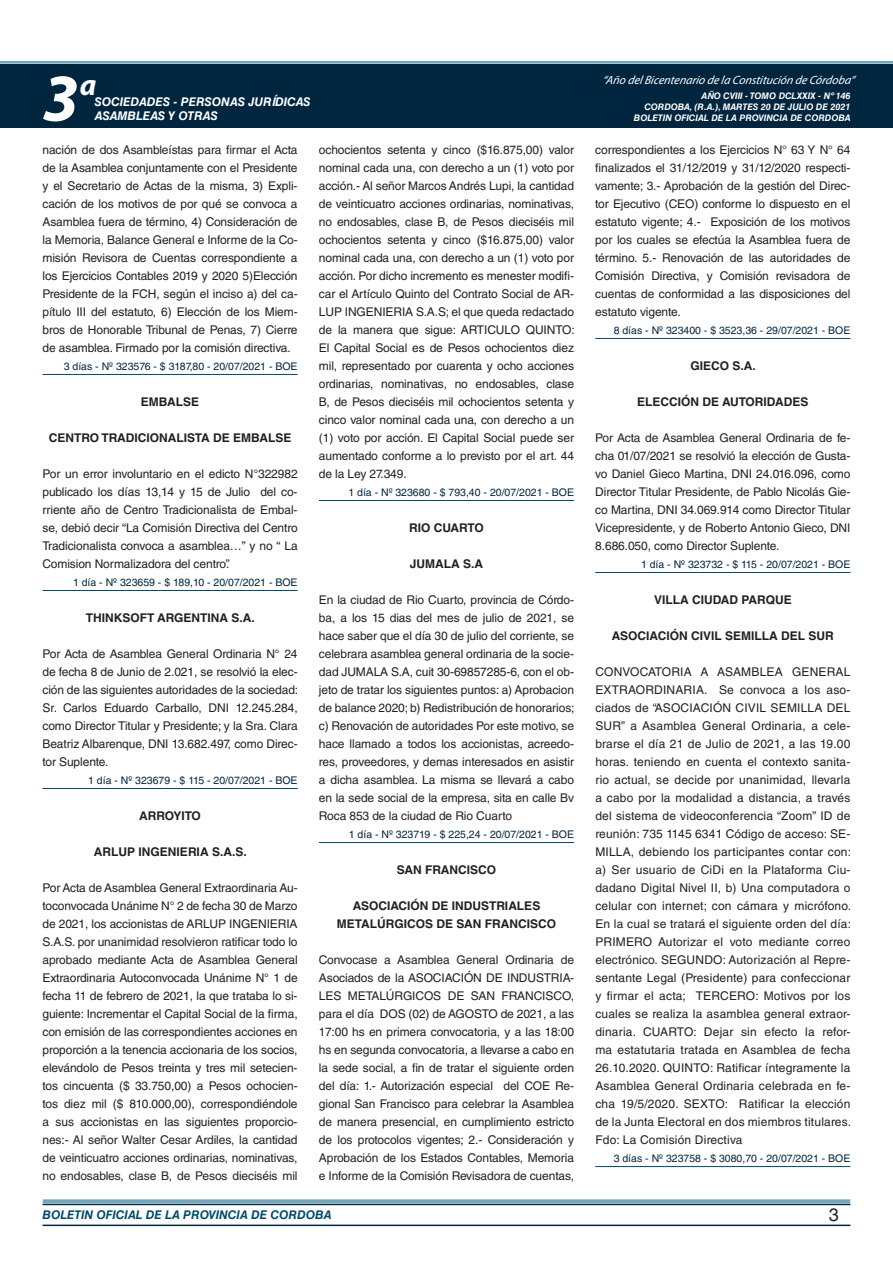
<style>
.page{position:relative;width:893px;height:1263px;background:#fff}
.page>*{position:absolute;margin:0;border:0;box-sizing:border-box;transform-origin:0 0}
.t1{font:italic 700 67.5px "Myriad Pro";color:#fff}
.t2{font:italic 700 30px "Myriad Pro";color:#fff}
.t3{font:18px "Helvetica LT Std";color:#231f20}
.t4{font:12px/18px "Helvetica LT Std";letter-spacing:-.01em;color:#231f20;text-align:justify}
.t5{font:700 12px/18px "Helvetica LT Std";color:#231f20;text-align:center}
.t6{font:italic 12px "Myriad Pro";color:#fff}
.t7{font:italic 700 12px "Helvetica LT Std";color:#fff}
.t8{font:italic 700 12px "Helvetica LT Std";color:#004b6c}
.t9{font:10.5px "Helvetica LT Std";color:#00263f}
.t10{font:italic 700 9px/10.8px "Helvetica LT Std";color:#fff;text-align:right}
</style>
<div class="page">
<div style="left:0;top:61px;width:893px;height:6px;background:#fff;opacity:.75"></div>
<div style="left:0;top:64px;width:893px;height:64px;background:#00263f"></div>
<hr style="left:43px;top:1224px;width:807px;height:2px;background:#00263f">
<div style="left:42px;top:1198px;width:809px;height:8px;background:#fff;opacity:.75"></div>
<hr style="left:43px;top:374px;width:255px;height:1px;background:#004b6c">
<hr style="left:43px;top:590px;width:255px;height:1px;background:#004b6c">
<hr style="left:43px;top:788px;width:255px;height:1px;background:#004b6c">
<hr style="left:319px;top:500px;width:255px;height:1px;background:#004b6c">
<hr style="left:319px;top:842px;width:255px;height:1px;background:#004b6c">
<hr style="left:595px;top:338px;width:255px;height:1px;background:#004b6c">
<hr style="left:595px;top:572px;width:255px;height:1px;background:#004b6c">
<hr style="left:595px;top:1166px;width:255px;height:1px;background:#004b6c">
<h1 class="t1" style="left:43px;top:54px;width:38px">3</h1>
<h2 class="t2" style="left:80px;top:66px;width:18px">a</h2>
<p class="t7" style="left:95px;top:94px;width:217px">SOCIEDADES - PERSONAS JURÍDICAS</p>
<p class="t7" style="left:95px;top:109px;width:125px">ASAMBLEAS Y OTRAS</p>
<p class="t6" style="left:603px;top:72px;width:254px">“Año delBicentenario de la Constitución de Córdoba”</p>
<p class="t10" style="left:634px;top:91px;width:218px">AÑO CVIII - TOMO DCLXXIX - Nº 146<br>CORDOBA, (R.A.), MARTES 20 DE JULIO DE 2021<br>BOLETIN OFICIAL DE LA PROVINCIA DE CORDOBA</p>
<p class="t4" style="left:43px;top:141px;width:257px">nación de dos Asambleístas para firmar el Acta de la Asamblea conjuntamente con el Presidente y el Secretario de Actas de la misma, 3) Expli&shy;cación de los motivos de por qué se convoca a Asamblea fuera de término, 4) Consideración de la Memoria, Balance General e Informe de la Co&shy;misión Revisora de Cuentas correspondiente a los Ejercicios Contables 2019 y 2020 5)Elección Presidente de la FCH, según el inciso a) del ca&shy;pítulo III del estatuto, 6) Elección de los Miem&shy;bros de Honorable Tribunal de Penas, 7) Cierre de asamblea. Firmado por la comisión directiva.</p>
<p class="t9" style="left:64px;top:360px;width:235px">3 días - Nº 323576 - $ 3187,80 - 20/07/2021 - BOE</p>
<p class="t5" style="left:141px;top:392px;width:60px">EMBALSE</p>
<p class="t5" style="left:49px;top:428px;width:18px">CENTRO</p>
<p class="t5" style="left:101px;top:428px;width:16px">TRADICIONALISTA</p>
<p class="t5" style="left:213px;top:428px;width:38px">DE EMBALSE</p>
<p class="t4" style="left:43px;top:465px;width:257px">Por un error involuntario en el edicto N°322982 publicado los días 13,14 y 15 de Julio del co&shy;rriente año de Centro Tradicionalista de Embal&shy;se, debió decir “La Comisión Directiva del Centro Tradicionalista convoca a asamblea…” y no “ La Comision Normalizadora del centro”.</p>
<p class="t9" style="left:73px;top:576px;width:226px">1 día - Nº 323659 - $ 189,10 - 20/07/2021 - BOE</p>
<p class="t5" style="left:86px;top:608px;width:171px">THINKSOFT ARGENTINA S.A.</p>
<p class="t4" style="left:43px;top:645px;width:257px">Por Acta de Asamblea General Ordinaria N° 24 de fecha 8 de Junio de 2.021, se resolvió la elec&shy;ción de las siguientes autoridades de la sociedad:<br>Sr. Carlos Eduardo Carballo, DNI 12.245.284, como Director Titular y Presidente; y la Sra. Clara Beatriz Albarenque, DNI 13.682.497, como Direc&shy;tor Suplente.</p>
<p class="t9" style="left:88px;top:774px;width:211px">1 día - Nº 323679 - $ 115 - 20/07/2021 - BOE</p>
<p class="t5" style="left:139px;top:806px;width:63px">ARROYITO</p>
<p class="t5" style="left:94px;top:842px;width:154px">ARLUP INGENIERIA S.A.S.</p>
<p class="t4" style="left:43px;top:879px;width:257px">Por Acta de Asamblea General Extraordinaria Au&shy;toconvocada Unánime N° 2 de fecha 30 de Marzo de 2021, los accionistas de ARLUP INGENIERIA S.A.S. por unanimidad resolvieron ratificar todo lo aprobado mediante Acta de Asamblea General Extraordinaria Autoconvocada Unánime N° 1 de fecha 11 de febrero de 2021, la que trataba lo si&shy;guiente: Incrementar el Capital Social de la firma, con emisión de las correspondientes acciones en proporción a la tenencia accionaria de los socios, elevándolo de Pesos treinta y tres mil setecien&shy;tos cincuenta ($ 33.750,00) a Pesos ochocien&shy;tos diez mil ($ 810.000,00), correspondiéndole a sus accionistas en las siguientes proporcio&shy;nes:- Al señor Walter Cesar Ardiles, la cantidad de veinticuatro acciones ordinarias, nominativas, no endosables, clase B, de Pesos dieciséis mil</p>
<p class="t4" style="left:319px;top:141px;width:257px">ochocientos setenta y cinco ($16.875,00) valor nominal cada una, con derecho a un (1) voto por acción.- Al señor Marcos Andrés Lupi, la cantidad de veinticuatro acciones ordinarias, nominativas, no endosables, clase B, de Pesos dieciséis mil ochocientos setenta y cinco ($16.875,00) valor nominal cada una, con derecho a un (1) voto por acción. Por dicho incremento es menester modifi&shy;car el Artículo Quinto del Contrato Social de AR-LUP INGENIERIA S.A.S; el que queda redactado de la manera que sigue: ARTICULO QUINTO:<br>El Capital Social es de Pesos ochocientos diez mil, representado por cuarenta y ocho acciones ordinarias, nominativas, no endosables, clase B, de Pesos dieciséis mil ochocientos setenta y cinco valor nominal cada una, con derecho a un (1) voto por acción. El Capital Social puede ser aumentado conforme a lo previsto por el art. 44 de la Ley 27.349.</p>
<p class="t9" style="left:348px;top:486px;width:227px">1 día - Nº 323680 - $ 793,40 - 20/07/2021 - BOE</p>
<p class="t5" style="left:409px;top:518px;width:76px">RIO CUARTO</p>
<p class="t5" style="left:410px;top:554px;width:75px">JUMALA S.A</p>
<p class="t4" style="left:319px;top:591px;width:257px">En la ciudad de Rio Cuarto, provincia de Córdo&shy;ba, a los 15 dias del mes de julio de 2021, se hace saber que el día 30 de julio del corriente, se celebrara asamblea general ordinaria de la socie&shy;dad JUMALA S.A, cuit 30-69857285-6, con el ob&shy;jeto de tratar los siguientes puntos: a) Aprobacion de balance 2020; b) Redistribución de honorarios; c) Renovación de autoridades Por este motivo, se hace llamado a todos los accionistas, acreedo&shy;res, proveedores, y demas interesados en asistir a dicha asamblea. La misma se llevará a cabo en la sede social de la empresa, sita en calle Bv Roca 853 de la ciudad de Rio Cuarto</p>
<p class="t9" style="left:349px;top:828px;width:227px">1 día - Nº 323719 - $ 225,24 - 20/07/2021 - BOE</p>
<p class="t5" style="left:397px;top:860px;width:101px">SAN FRANCISCO</p>
<p class="t5" style="left:337px;top:896px;width:221px">ASOCIACIÓN DE INDUSTRIALES<br>METALÚRGICOS DE SAN FRANCISCO</p>
<p class="t4" style="left:319px;top:951px;width:257px">Convocase a Asamblea General Ordinaria de Asociados de la ASOCIACIÓN DE INDUSTRIA-LES METALÚRGICOS DE SAN FRANCISCO, para el día DOS (02) de AGOSTO de 2021, a las 17:00 hs en primera convocatoria, y a las 18:00 hs en segunda convocatoria, a llevarse a cabo en la sede social, a fin de tratar el siguiente orden del día: 1.- Autorización especial del COE Re&shy;gional San Francisco para celebrar la Asamblea de manera presencial, en cumplimiento estricto de los protocolos vigentes; 2.- Consideración y Aprobación de los Estados Contables, Memoria e Informe de la Comisión Revisadora de cuentas,</p>
<p class="t4" style="left:595px;top:141px;width:257px">correspondientes a los Ejercicios N° 63 Y N° 64 finalizados el 31/12/2019 y 31/12/2020 respecti&shy;vamente; 3.- Aprobación de la gestión del Direc&shy;tor Ejecutivo (CEO) conforme lo dispuesto en el estatuto vigente; 4.- Exposición de los motivos por los cuales se efectúa la Asamblea fuera de término. 5.- Renovación de las autoridades de Comisión Directiva, y Comisión revisadora de cuentas de conformidad a las disposiciones del estatuto vigente.</p>
<p class="t9" style="left:614px;top:324px;width:238px">8 días - Nº 323400 - $ 3523,36 - 29/07/2021 - BOE</p>
<p class="t5" style="left:690px;top:356px;width:67px">GIECO S.A.</p>
<p class="t5" style="left:637px;top:392px;width:173px">ELECCIÓN DE AUTORIDADES</p>
<p class="t4" style="left:595px;top:429px;width:257px">Por Acta de Asamblea General Ordinaria de fe&shy;cha 01/07/2021 se resolvió la elección de Gusta&shy;vo Daniel Gieco Martina, DNI 24.016.096, como Director Titular Presidente, de Pablo Nicolás Gie&shy;co Martina, DNI 34.069.914 como Director Titular Vicepresidente, y de Roberto Antonio Gieco, DNI 8.686.050, como Director Suplente.</p>
<p class="t9" style="left:641px;top:558px;width:211px">1 día - Nº 323732 - $ 115 - 20/07/2021 - BOE</p>
<p class="t5" style="left:654px;top:590px;width:139px">VILLA CIUDAD PARQUE</p>
<p class="t5" style="left:612px;top:626px;width:223px">ASOCIACIÓN CIVIL SEMILLA DEL SUR</p>
<p class="t4" style="left:595px;top:663px;width:257px">CONVOCATORIA A ASAMBLEA GENERAL EXTRAORDINARIA. Se convoca a los aso&shy;ciados de “ASOCIACIÓN CIVIL SEMILLA DEL SUR” a Asamblea General Ordinaria, a cele&shy;brarse el día 21 de Julio de 2021, a las 19.00 horas. teniendo en cuenta el contexto sanita&shy;rio actual, se decide por unanimidad, llevarla a cabo por la modalidad a distancia, a través del sistema de videoconferencia “Zoom” ID de reunión: 735 1145 6341 Código de acceso: SE-MILLA, debiendo los participantes contar con: a) Ser usuario de CiDi en la Plataforma Ciu&shy;dadano Digital Nivel II, b) Una computadora o celular con internet; con cámara y micrófono.<br>En la cual se tratará el siguiente orden del día:<br>PRIMERO Autorizar el voto mediante correo electrónico. SEGUNDO: Autorización al Repre&shy;sentante Legal (Presidente) para confeccionar y firmar el acta; TERCERO: Motivos por los cuales se realiza la asamblea general extraor&shy;dinaria. CUARTO: Dejar sin efecto la refor&shy;ma estatutaria tratada en Asamblea de fecha 26.10.2020. QUINTO: Ratificar íntegramente la Asamblea General Ordinaria celebrada en fe&shy;cha 19/5/2020. SEXTO: Ratificar la elección de la Junta Electoral en dos miembros titulares.<br>Fdo: La Comisión Directiva</p>
<p class="t9" style="left:614px;top:1152px;width:238px">3 días - Nº 323758 - $ 3080,70 - 20/07/2021 - BOE</p>
<p class="t8" style="left:43px;top:1208px;width:290px">BOLETIN OFICIAL DE LA PROVINCIA DE CORDOBA</p>
<h3 class="t3" style="left:829px;top:1204px;width:12px">3</h3>
</div>
